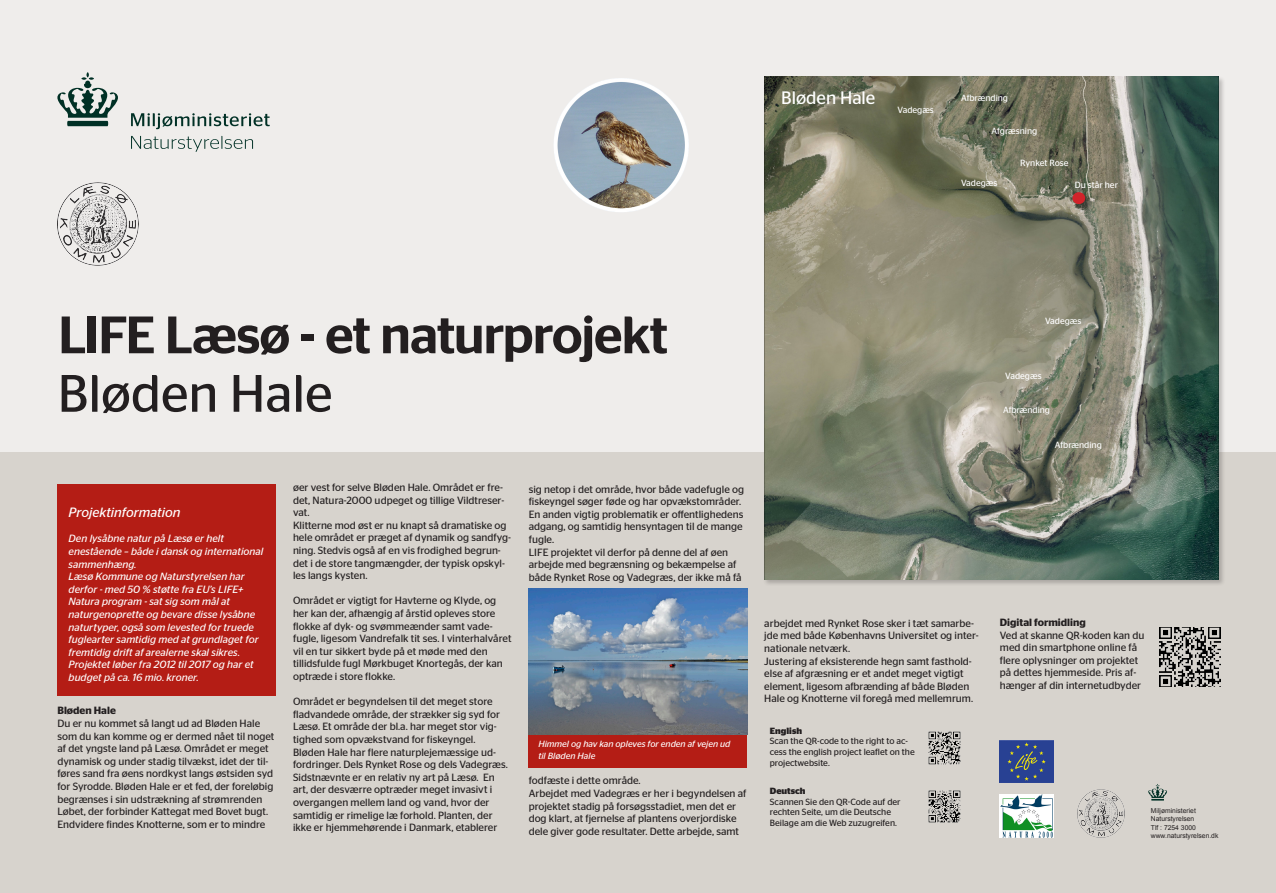
<style>
.page{position:relative;width:1276px;height:893px;background:#efedeb}
.page>*{position:absolute;margin:0;border:0;box-sizing:border-box;transform-origin:0 0}
.t1{font:500 52.5px "Stag Sans";letter-spacing:-.025em;color:#231f20}
.t2{font:52.5px "Stag Sans";color:#231f20}
.t3{font:18px "Stag Sans";color:#fff}
.t4{font:italic 13.5px "Stag Sans";color:#fff}
.t5{font:10.5px/12.6px "Stag Sans";color:#231f20}
.t6{font:italic 10.5px/12.6px "Stag Sans";color:#fff}
.t7{font:600 10.5px "Stag Sans";color:#231f20}
.t8{font:9px/10.5px "Stag Sans";color:#231f20}
.t9{font:9px "Stag Sans";color:#fff}
.t10{font:italic 9px/12px "Stag Sans";color:#fff}
.t11{font:700 9px "Stag Sans";color:#231f20}
.t12{font:6.75px/8.2px "Arial";color:#231f20}
</style>
<div class="page">
<div style="left:0;top:453px;width:1276px;height:440px;background:#d7d3cd"></div>
<div style="left:57px;top:484px;width:219px;height:211px;background:#b41d15"></div>
<div style="left:529px;top:731px;width:218px;height:36px;background:#b41d15"></div>
<div style="left:763px;top:75px;width:462px;height:511px;background:#231f20;opacity:.25"></div>
<img style="left:764px;top:77px;width:454px;height:502px">
<img style="left:529px;top:588px;width:218px;height:146px">
<img style="left:1159px;top:627px;width:61px;height:59px">
<img style="left:554px;top:78px;width:135px;height:134px">
<img style="left:57px;top:183px;width:82px;height:82px">
<div style="left:1073px;top:193px;width:22px;height:21px;background:#231f20;opacity:.5"></div>
<div style="left:1072px;top:192px;width:13px;height:12px;background:#d1232a;border-radius:50%"></div>
<svg style="left:1148px;top:784px;width:19px;height:17px"></svg>
<img style="left:1077px;top:790px;width:47px;height:47px">
<img style="left:1000px;top:795px;width:53px;height:42px">
<img style="left:1000px;top:740px;width:53px;height:43px">
<svg style="left:131px;top:113px;width:139px;height:16px"></svg>
<svg style="left:131px;top:136px;width:122px;height:16px"></svg>
<svg style="left:57px;top:72px;width:61px;height:54px"></svg>
<img style="left:928px;top:731px;width:33px;height:34px">
<img style="left:928px;top:790px;width:33px;height:33px">
<h2 class="t3" style="left:781px;top:87px;width:96px">Bløden Hale</h2>
<p class="t9" style="left:897px;top:104px;width:38px">Vadegæs</p>
<p class="t9" style="left:961px;top:93px;width:48px">Afbrænding</p>
<p class="t9" style="left:991px;top:126px;width:47px">Afgræsning</p>
<p class="t9" style="left:961px;top:178px;width:38px">Vadegæs</p>
<p class="t9" style="left:1020px;top:158px;width:50px">Rynket Rose</p>
<p class="t9" style="left:1074px;top:180px;width:45px">Du står her</p>
<h1 class="t1" style="left:58px;top:305px;width:611px">LIFE Læsø - et naturprojekt</h1>
<h1 class="t2" style="left:58px;top:364px;width:276px">Bløden Hale</h1>
<p class="t4" style="left:69px;top:505px;width:113px">Projektinformation</p>
<p class="t6" style="left:69px;top:532px;width:196px">Den lysåbne natur på Læsø er helt enestående – både i dansk og international sammenhæng.<br>Læsø Kommune og Naturstyrelsen har derfor - med 50 % støtte fra EU’s LIFE+ Natura program - sat sig som mål at naturgenoprette og bevare disse lysåbne naturtyper, også som levested for truede fuglearter samtidig med at grundlaget for fremtidig drift af arealerne skal sikres.<br>Projektet løber fra 2012 til 2017 og har et budget på ca. 16 mio. kroner.</p>
<p class="t7" style="left:57px;top:704px;width:60px">Bløden Hale</p>
<p class="t5" style="left:57px;top:717px;width:218px">Du er nu kommet så langt ud ad Bløden Hale som du kan komme og er dermed nået til noget af det yngste land på Læsø. Området er meget dynamisk og under stadig tilvækst, idet der til&shy;føres sand fra øens nordkyst langs østsiden syd for Syrodde. Bløden Hale er et fed, der foreløbig begrænses i sin udstrækning af strømrenden Løbet, der forbinder Kattegat med Bovet bugt.<br>Endvidere findes Knotterne, som er to mindre</p>
<p class="t5" style="left:293px;top:481px;width:220px">øer vest for selve Bløden Hale. Området er fre&shy;det, Natura-2000 udpeget og tillige Vildtreser&shy;vat.<br>Klitterne mod øst er nu knapt så dramatiske og hele området er præget af dynamik og sandfyg&shy;ning. Stedvis også af en vis frodighed begrun&shy;det i de store tangmængder, der typisk opskyl&shy;les langs kysten.</p>
<p class="t5" style="left:293px;top:594px;width:220px">Området er vigtigt for Havterne og Klyde, og her kan der, afhængig af årstid opleves store flokke af dyk- og svømmeænder samt vade&shy;fugle, ligesom Vandrefalk tit ses. I vinterhalvåret vil en tur sikkert byde på et møde med den tillidsfulde fugl Mørkbuget Knortegås, der kan optræde i store flokke.</p>
<p class="t5" style="left:293px;top:695px;width:216px">Området er begyndelsen til det meget store fladvandede område, der strækker sig syd for Læsø. Et område der bl.a. har meget stor vig&shy;tighed som opvækstvand for fiskeyngel.<br>Bløden Hale har flere naturplejemæssige ud&shy;fordringer. Dels Rynket Rose og dels Vadegræs.<br>Sidstnævnte er en relativ ny art på Læsø. En art, der desværre optræder meget invasivt i overgangen mellem land og vand, hvor der samtidig er rimelige læ forhold. Planten, der ikke er hjemmehørende i Danmark, etablerer</p>
<p class="t5" style="left:529px;top:482px;width:217px">sig netop i det område, hvor både vadefugle og fiskeyngel søger føde og har opvækstområder.<br>En anden vigtig problematik er offentlighedens adgang, og samtidig hensyntagen til de mange fugle.<br>LIFE projektet vil derfor på denne del af øen arbejde med begrænsning og bekæmpelse af både Rynket Rose og Vadegræs, der ikke må få</p>
<p class="t10" style="left:538px;top:738px;width:194px">Himmel og hav kan opleves for enden af vejen ud til Bløden Hale</p>
<p class="t5" style="left:529px;top:774px;width:219px">fodfæste i dette område.<br>Arbejdet med Vadegræs er her i begyndelsen af projektet stadig på forsøgsstadiet, men det er dog klart, at fjernelse af plantens overjordiske dele giver gode resultater. Dette arbejde, samt</p>
<p class="t9" style="left:1045px;top:316px;width:38px">Vadegæs</p>
<p class="t9" style="left:1005px;top:371px;width:38px">Vadegæs</p>
<p class="t9" style="left:1003px;top:405px;width:48px">Afbrænding</p>
<p class="t9" style="left:1055px;top:439px;width:48px">Afbrænding</p>
<p class="t5" style="left:764px;top:617px;width:216px">arbejdet med Rynket Rose sker i tæt samarbe&shy;jde med både Københavns Universitet og inter&shy;nationale netværk.<br>Justering af eksisterende hegn samt fasthold&shy;else af afgræsning er et andet meget vigtigt element, ligesom afbrænding af både Bløden Hale og Knotterne vil foregå med mellemrum.</p>
<p class="t7" style="left:1000px;top:616px;width:87px">Digital formidling</p>
<p class="t5" style="left:1000px;top:629px;width:146px">Ved at skanne QR-koden kan du med din smartphone online få flere oplysninger om projektet på dettes hjemmeside. Pris af&shy;hænger af din internetudbyder</p>
<p class="t11" style="left:770px;top:726px;width:34px">English</p>
<p class="t8" style="left:770px;top:736px;width:146px">Scan the QR-code to the right to ac&shy;cess the english project leaflet on the projectwebsite.</p>
<p class="t11" style="left:770px;top:786px;width:37px">Deutsch</p>
<p class="t8" style="left:770px;top:796px;width:132px">Scannen Sie den QR-Code auf der rechten Seite, um die Deutsche<br>Beilage am die Web zuzugreifen.</p>
<p class="t12" style="left:1151px;top:807px;width:69px">Miljøministeriet<br>Naturstyrelsen<br>Tlf : 7254 3000 www.naturstyrelsen.dk</p>
</div>
